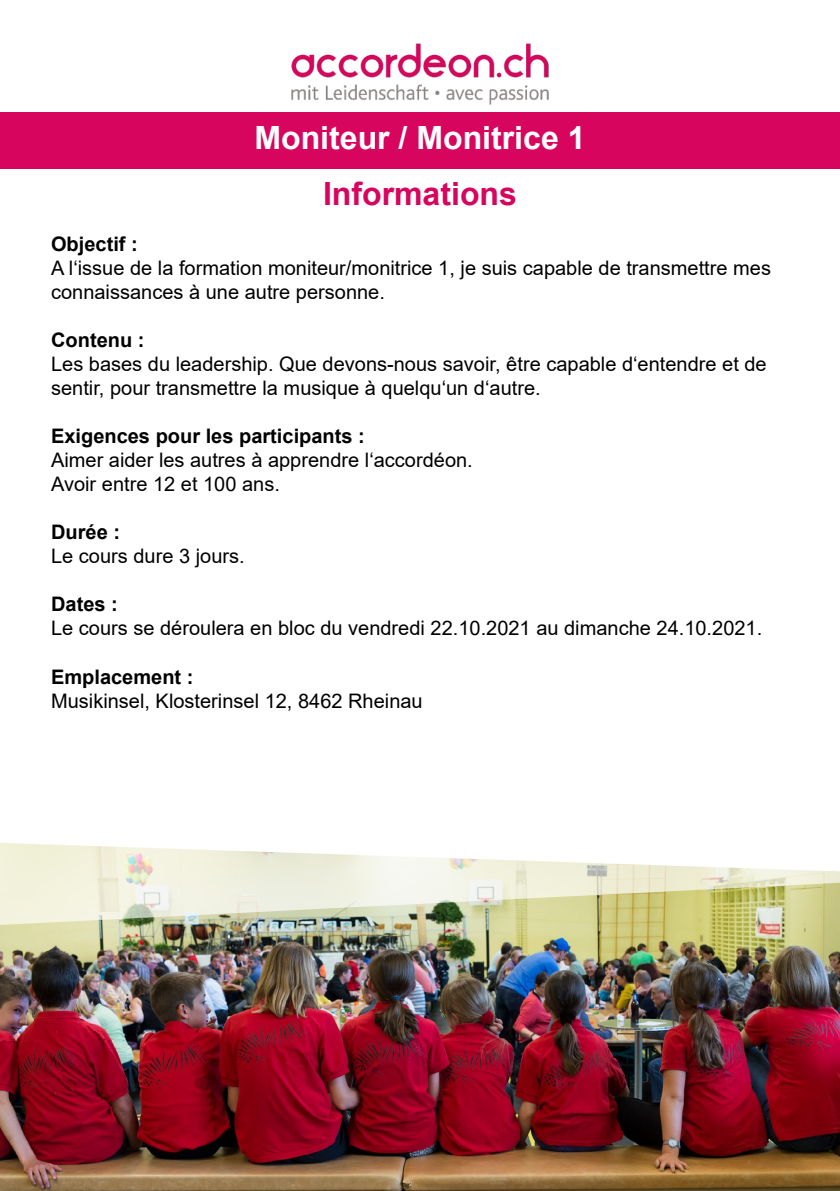
<style>
.page{position:relative;width:840px;height:1191px;background:#fff}
.page>*{position:absolute;margin:0;border:0;box-sizing:border-box;transform-origin:0 0}
.t1{font:700 32px "Arial";color:#fff}
.t2{font:700 32px "Arial";color:#d7055e}
.t3{font:20px/24px "Arial";color:#000}
.t4{font:700 20px "Arial";color:#000}
</style>
<div class="page">
<img style="left:291px;top:43px;width:258px;height:62px">
<div style="left:0;top:112px;width:839px;height:57px;background:#d7055e"></div>
<img style="left:0;top:926px;width:839px;height:265px">
<svg style="left:0;top:843px;width:839px;height:83px"></svg>
<h1 class="t1" style="left:254px;top:116px;width:332px">Moniteur / Monitrice 1</h1>
<h1 class="t2" style="left:323px;top:171px;width:195px">Informations</h1>
<p class="t4" style="left:51px;top:230px;width:88px">Objectif :</p>
<p class="t3" style="left:51px;top:256px;width:721px">A l‘issue de la formation moniteur/monitrice 1, je suis capable de transmettre mes connaissances à une autre personne.</p>
<p class="t4" style="left:51px;top:326px;width:95px">Contenu :</p>
<p class="t3" style="left:51px;top:352px;width:716px">Les bases du leadership. Que devons-nous savoir, être capable d‘entendre et de sentir, pour transmettre la musique à quelqu‘un d‘autre.</p>
<p class="t4" style="left:51px;top:422px;width:315px">Exigences pour les participants :</p>
<p class="t3" style="left:51px;top:448px;width:423px">Aimer aider les autres à apprendre l‘accordéon.<br>Avoir entre 12 et 100 ans.</p>
<p class="t4" style="left:51px;top:518px;width:70px">Durée :</p>
<p class="t3" style="left:51px;top:544px;width:195px">Le cours dure 3 jours.</p>
<p class="t4" style="left:51px;top:590px;width:68px">Dates :</p>
<p class="t3" style="left:51px;top:616px;width:712px">Le cours se déroulera en bloc du vendredi 22.10.2021 au dimanche 24.10.2021.</p>
<p class="t4" style="left:51px;top:662px;width:144px">Emplacement :</p>
<p class="t3" style="left:51px;top:688px;width:373px">Musikinsel, Klosterinsel 12, 8462 Rheinau</p>
</div>
